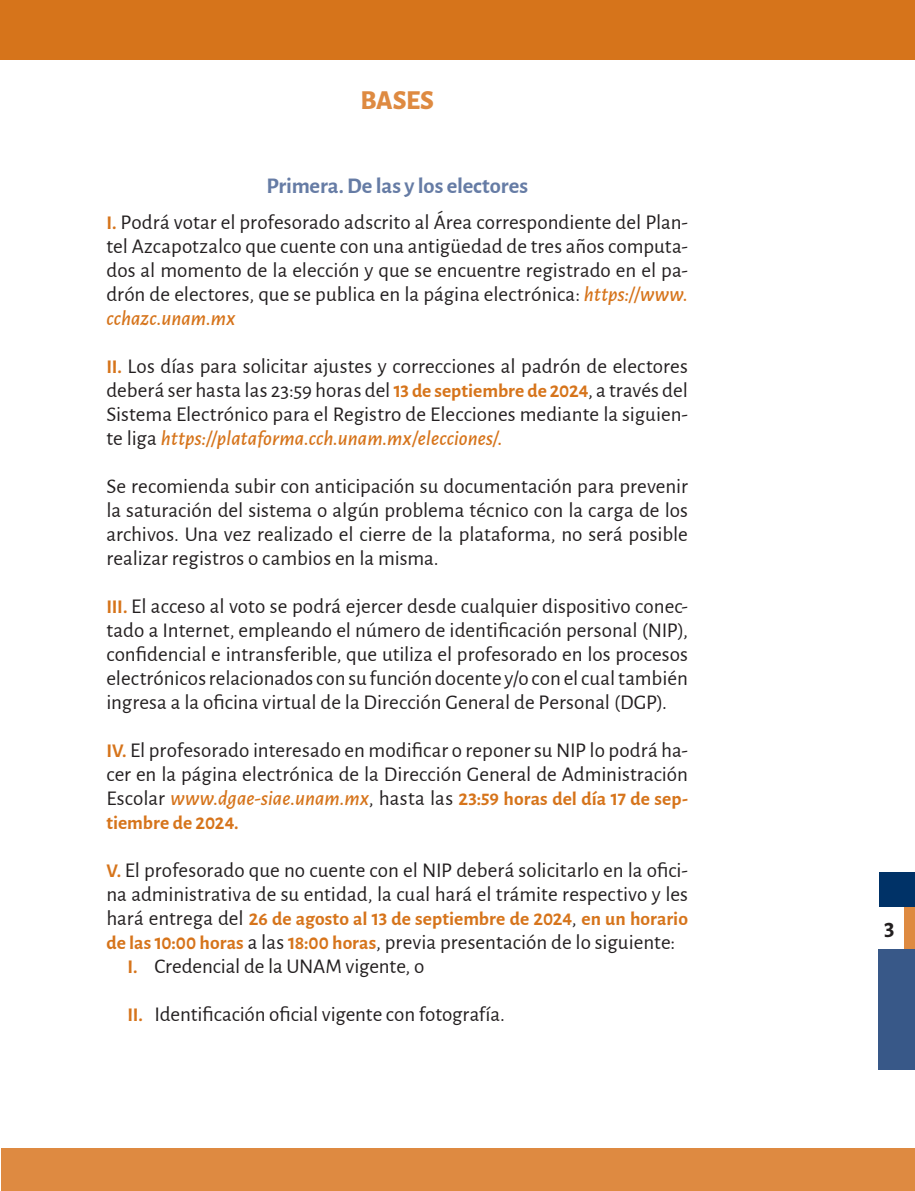
<style>
.page{position:relative;width:915px;height:1191px;background:#fff}
.page>*{position:absolute;margin:0;border:0;box-sizing:border-box;transform-origin:0 0}
.t1{font:800 27px "Alegreya Sans";letter-spacing:-.01em;color:#de8a41}
.t2{font:700 24px "Alegreya Sans";color:#231f20}
.t3{font:700 22.5px "Alegreya Sans";letter-spacing:-.005em;color:#667ca5}
.t4{font:21px/24px "Alegreya Sans";color:#231f20;text-align:justify}
.t5{font:700 19.5px/24px "Alegreya Sans";color:#d6741b}
.s1{font-weight:700;font-size:19.5px;color:#d6741b}
.s2{font-weight:500;font-style:italic;color:#d6741b}
.s3{font-weight:400;font-size:21px;color:#231f20}
.s4{font-weight:500;font-style:italic;font-size:21px}
</style>
<div class="page">
<div style="left:904px;top:895px;width:10px;height:56px;background:#de8a41"></div>
<div style="left:877px;top:949px;width:37px;height:120px;background:#385888"></div>
<div style="left:879px;top:872px;width:35px;height:34px;background:#003267"></div>
<div style="left:0;top:0;width:914px;height:60px;background:#d6741b"></div>
<div style="left:2px;top:1147px;width:912px;height:44px;background:#de8a41"></div>
<p class="t1" style="left:360px;top:80px;width:75px">BASES</p>
<p class="t3" style="left:266px;top:169px;width:263px">Primera. De las y los electores</p>
<p class="t4" style="left:106px;top:209px;width:583px"><span class="s1">I.</span> Podrá votar el profesorado adscrito al Área correspondiente del Plan&shy;tel Azcapotzalco que cuente con una antigüedad de tres años computa&shy;dos al momento de la elección y que se encuentre registrado en el pa&shy;drón de electores, que se publica en la página electrónica: <span class="s2">https://www. cchazc.unam.mx</span></p>
<p class="t4" style="left:106px;top:353px;width:583px"><span class="s1">II.</span> Los días para solicitar ajustes y correcciones al padrón de electores deberá ser hasta las 23:59 horas del <span class="s1">13 de septiembre de 2024</span>, a través del Sistema Electrónico para el Registro de Elecciones mediante la siguien&shy;te liga <span class="s2">https://plataforma.cch.unam.mx/elecciones/.</span></p>
<p class="t4" style="left:106px;top:473px;width:583px">Se recomienda subir con anticipación su documentación para prevenir la saturación del sistema o algún problema técnico con la carga de los archivos. Una vez realizado el cierre de la plataforma, no será posible realizar registros o cambios en la misma.</p>
<p class="t4" style="left:106px;top:593px;width:583px"><span class="s1">III.</span> El acceso al voto se podrá ejercer desde cualquier dispositivo conec&shy;tado a Internet, empleando el número de identificación personal (NIP), confidencial e intransferible, que utiliza el profesorado en los procesos electrónicos relacionados con su función docente y/o con el cual también ingresa a la oficina virtual de la Dirección General de Personal (DGP).</p>
<p class="t4" style="left:106px;top:737px;width:583px"><span class="s1">IV.</span> El profesorado interesado en modificar o reponer su NIP lo podrá ha&shy;cer en la página electrónica de la Dirección General de Administración</p>
<p class="t5" style="left:106px;top:785px;width:583px"><span class="s3">Escolar</span> <span class="s4">www.dgae-siae.unam.mx</span><span class="s3">, hasta las</span> 23:59 horas del día 17 de sep&shy;tiembre de 2024.</p>
<p class="t4" style="left:106px;top:857px;width:583px"><span class="s1">V.</span> El profesorado que no cuente con el NIP deberá solicitarlo en la ofici&shy;na administrativa de su entidad, la cual hará el trámite respectivo y les</p>
<p class="t5" style="left:106px;top:905px;width:583px"><span class="s3">hará entrega del</span> 26 de agosto al 13 de septiembre de 2024<span class="s3">,</span> en un horario</p>
<p class="t4" style="left:127px;top:929px;width:549px;text-indent:-21px"><span class="s1">de las 10:00 horas</span> a las <span class="s1">18:00 horas</span>, previa presentación de lo siguiente:<br><span class="s1">I.</span> Credencial de la UNAM vigente, o</p>
<p class="t4" style="left:127px;top:1001px;width:379px"><span class="s1">II.</span> Identificación oficial vigente con fotografía.</p>
<p class="t2" style="left:883px;top:912px;width:12px">3</p>
</div>
